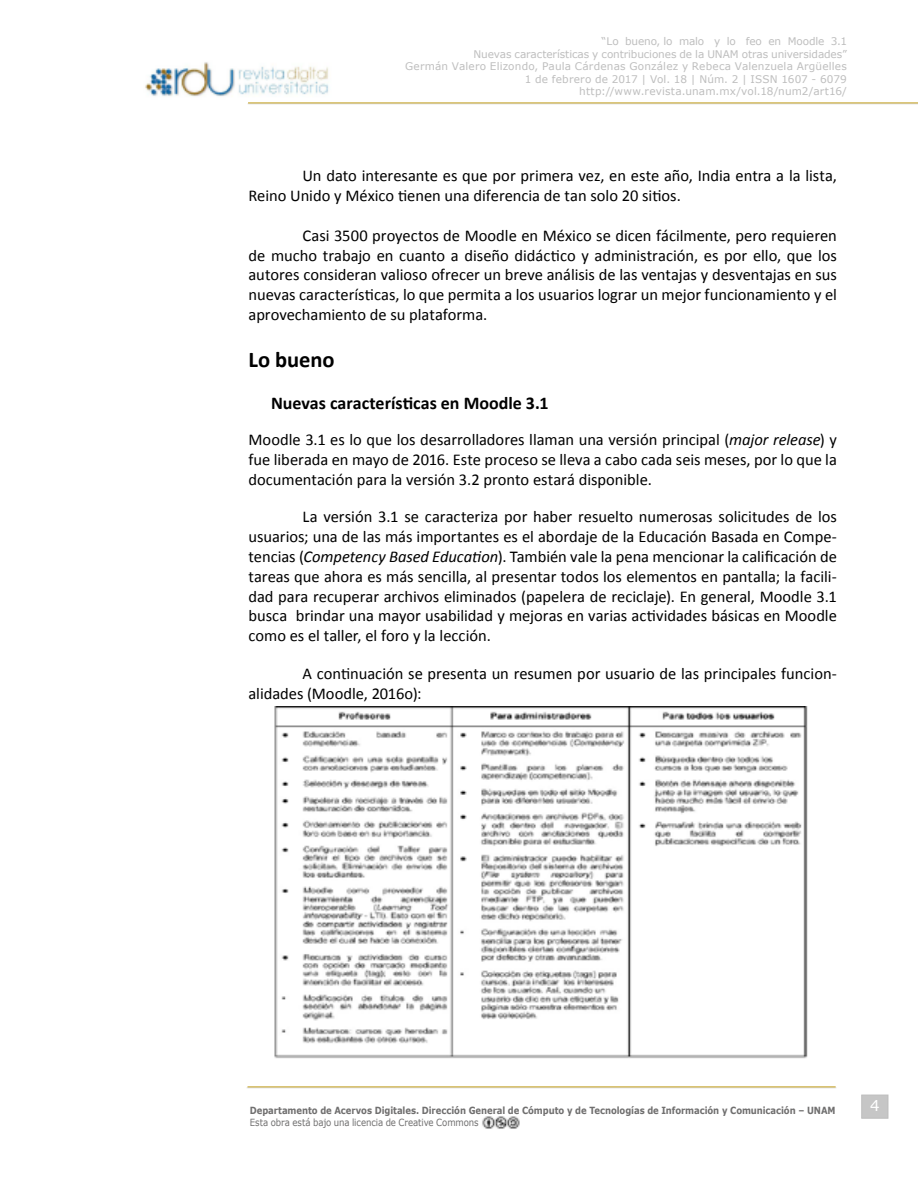
<style>
.page{position:relative;width:918px;height:1188px;background:#fff}
.page>*{position:absolute;margin:0;border:0;box-sizing:border-box;transform-origin:0 0}
.t1{font:700 22.5px "Calibri";letter-spacing:-.005em;color:#000}
.t2{font:700 18px "Calibri";color:#000}
.t3{font:16.5px/19.8px "Calibri";color:#000;text-align:justify}
.t4{font:15px "Verdana";color:#fff}
.t5{font:10.5px/12.6px "Verdana";letter-spacing:.01em;color:#bebebe;text-align:right}
.t6{font:700 9.9px "Verdana";letter-spacing:-.01em;color:#706f6f;scale:.86 1}
.t7{font:9.9px "Verdana";letter-spacing:-.01em;color:#706f6f;scale:.87 1}
.s1{font-style:italic}
</style>
<div class="page">
<div style="left:861px;top:1095px;width:27px;height:24px;background:#c6c6c6"></div>
<hr style="left:247px;top:103px;width:671px;height:1px;background:#f6f6f6">
<hr style="left:248px;top:103px;width:670px;height:1px;background:#c19d1b">
<hr style="left:246px;top:1087px;width:591px;height:1px;background:#000;opacity:.44">
<hr style="left:248px;top:1087px;width:588px;height:1px;background:#c19d1b">
<img style="left:482px;top:1116px;width:38px;height:13px">
<img style="left:145px;top:62px;width:184px;height:35px">
<img style="left:274px;top:707px;width:534px;height:352px">
<p class="t5" style="left:405px;top:35px;width:443px">“Lo bueno, lo malo y lo feo en Moodle 3.1<br>Nuevas características y contribuciones de la UNAM otras universidades”<br>Germán Valero Elizondo, Paula Cárdenas González y Rebeca Valenzuela Argüelles 1 de febrero de 2017 | Vol. 18 | Núm. 2 | ISSN 1607 - 6079 http://www.revista.unam.mx/vol.18/num2/art16/</p>
<p class="t3" style="left:249px;top:166px;width:590px;text-indent:54px">Un dato interesante es que por primera vez, en este año, India entra a la lista,<br>Reino Unido y México tienen una diferencia de tan solo 20 sitios.</p>
<p class="t3" style="left:249px;top:225px;width:590px;text-indent:54px">Casi 3500 proyectos de Moodle en México se dicen fácilmente, pero requieren de mucho trabajo en cuanto a diseño didáctico y administración, es por ello, que los autores consideran valioso ofrecer un breve análisis de las ventajas y desventajas en sus nuevas características, lo que permita a los usuarios lograr un mejor funcionamiento y el aprovechamiento de su plataforma.</p>
<h1 class="t1" style="left:249px;top:345px;width:88px">Lo bueno</h1>
<p class="t2" style="left:271px;top:391px;width:279px">Nuevas características en Moodle 3.1</p>
<p class="t3" style="left:248px;top:430px;width:590px">Moodle 3.1 es lo que los desarrolladores llaman una versión principal (<span class="s1">major release</span>) y fue liberada en mayo de 2016. Este proceso se lleva a cabo cada seis meses, por lo que la documentación para la versión 3.2 pronto estará disponible.</p>
<p class="t3" style="left:248px;top:507px;width:590px;text-indent:54px">La versión 3.1 se caracteriza por haber resuelto numerosas solicitudes de los usuarios; una de las más importantes es el abordaje de la Educación Basada en Compe&shy;tencias (<span class="s1">Competency Based Education</span>). También vale la pena mencionar la calificación de tareas que ahora es más sencilla, al presentar todos los elementos en pantalla; la facili&shy;dad para recuperar archivos eliminados (papelera de reciclaje). En general, Moodle 3.1 busca brindar una mayor usabilidad y mejoras en varias actividades básicas en Moodle como es el taller, el foro y la lección.</p>
<p class="t3" style="left:248px;top:664px;width:590px;text-indent:54px">A continuación se presenta un resumen por usuario de las principales funcion&shy;alidades (Moodle, 2016o):</p>
<p class="t6" style="left:250px;top:1103px;width:683px">Departamento de Acervos Digitales. Dirección General de Cómputo y de Tecnologías de Información y Comunicación – UNAM</p>
<p class="t7" style="left:250px;top:1115px;width:265px">Esta obra está bajo una licencia de Creative Commons</p>
<p class="t4" style="left:870px;top:1096px;width:11px">4</p>
</div>
